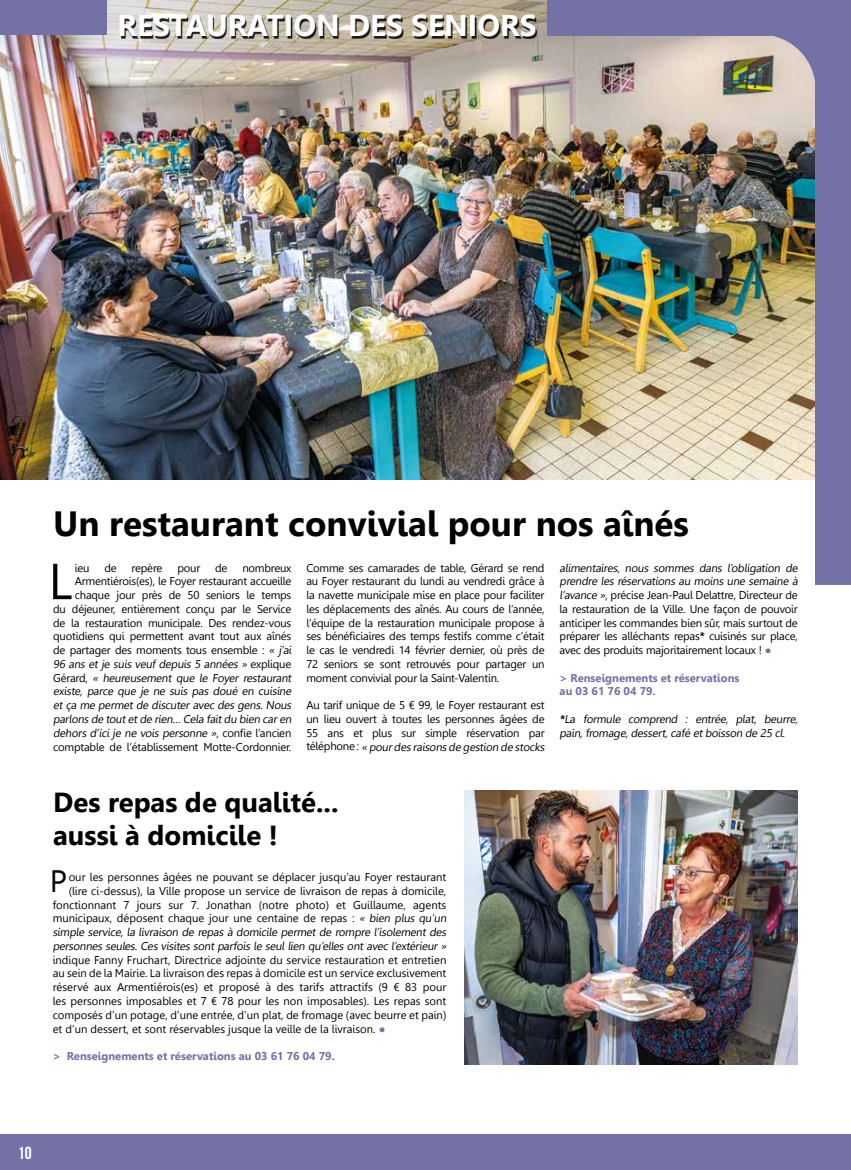
<style>
.page{position:relative;width:851px;height:1170px;background:#fff}
.page>*{position:absolute;margin:0;border:0;box-sizing:border-box;transform-origin:0 0}
.t1{font:50.5px "Leelawadee";color:#000}
.t2{font:700 35px "Leelawadee";color:#000}
.t3{font:30.88px "Leelawadee";color:#000}
.t4{font:700 30px "Leelawadee";color:#fff}
.t5{font:700 27.5px/33px "Leelawadee";color:#000}
.t6{font:700 17.5px "Bebas Neue";color:#fff}
.t7{font:11.25px/13.8px "Leelawadee";letter-spacing:-.02em;color:#000}
.t8{font:11.25px "Leelawadee";color:#000}
.t9{font:700 11.25px/13.8px "Leelawadee";color:#7471a7}
.s1{font-weight:700}
.s2{font-family:"Impact";color:#7471a7}
</style>
<div class="page">
<hr style="left:850px;top:0;width:1px;height:36px;background:#e6ae10">
<img style="left:0;top:0;width:815px;height:479px">
<div style="left:0;top:1134px;width:850px;height:35px;background:#7471a7"></div>
<div style="left:547px;top:0;width:303px;height:36px;background:#7471a7"></div>
<div style="left:0;top:0;width:106px;height:35px;background:#7471a7"></div>
<img style="left:464px;top:790px;width:333px;height:274px">
<div style="left:121px;top:17px;width:415px;height:21px;background:#000;opacity:.85"></div>
<svg style="left:762px;top:36px;width:53px;height:56px;background:#bab0af"></svg>
<div style="left:815px;top:0;width:35px;height:585px;background:#7471a7"></div>
<h3 class="t4" style="left:117px;top:8px;width:420px">RESTAURATION DES SENIORS</h3>
<h2 class="t2" style="left:53px;top:503px;width:637px">Un restaurant convivial pour nos aînés</h2>
<p class="t7" style="left:53px;top:561px;width:241px;text-align:right">nombreux<br>Armentiérois(es), le Foyer restaurant accueille chaque jour près de 50 seniors le temps<br>du déjeuner, entièrement conçu par le Service de la restauration municipale. Des rendez-vous quotidiens qui permettent avant tout aux aînés de partager des moments tous ensemble : « j’ai 96 ans et je suis veuf depuis 5 années » ex p liq u e G é ra rd , « heureusement que le Foyer restaurant existe, parce que je ne suis pas doué en cuisine et ça me permet de discuter avec des gens. Nous parlons de toutetde rien… Cela faitdu bien caren dehors d’ici je ne vois personne », c o n fie l’a n c ie n comptable de l’établissement Motte-Cordonnier.</p>
<p class="t7" style="left:306px;top:561px;width:240px;text-align:justify">Comme ses camarades de table, Gérard se rend au Foyer restaurant du lundi au vendredi grâce à la navette municipale mise en place pour faciliter les déplacements des aînés. Au cours de l’année, l’équipe de la restauration municipale propose à ses bénéficiaires des temps festifs comme c’était le cas le vendredi 14 février dernier, où près de 72 seniors se sont retrouvés pour partager un moment convivial pour la Saint-Valentin.</p>
<h1 class="t1" style="left:49px;top:552px;width:25px">L</h1>
<p class="t7" style="left:75px;top:561px;width:16px">ieu</p>
<p class="t7" style="left:104px;top:561px;width:14px">de</p>
<p class="t7" style="left:132px;top:561px;width:32px">repère</p>
<p class="t7" style="left:177px;top:561px;width:24px">pour</p>
<p class="t7" style="left:215px;top:561px;width:14px">de</p>
<p class="t7" style="left:306px;top:698px;width:241px">Au tarif unique de 5 € 99, le Foyer restaurant est un lieu ouvert à toutes les personnes âgées de 55 ans et plus sur simple réservation par té lé p h o n e : « pourdes raisons de gestion de stocks</p>
<p class="t7" style="left:559px;top:561px;width:241px">alimentaires, nous sommes dans l’obligation de prendre les réservations au moins une semaine à l’avance», précise Jean-Paul Delattre, Directeur de la restauration de la Ville. Une façon de pouvoir anticiper les commandes bien sûr, mais surtout de préparer les alléchants repas<span class="s1">*</span> cuisinés sur place, avec des produits majoritairement locaux ! <span class="s2">●</span></p>
<p class="t9" style="left:559px;top:671px;width:181px">&gt; Renseignements et réservations au 03 61 76 04 79.</p>
<p class="t7" style="left:559px;top:712px;width:241px"><span class="s1">*</span>La formule comprend : entrée, plat, beurre, pain, fromage, dessert, café et boisson de 25 cl.</p>
<h3 class="t5" style="left:53px;top:785px;width:287px">Des repas de qualité... aussi à domicile !</h3>
<h3 class="t3" style="left:50px;top:863px;width:19px">P</h3>
<p class="t8" style="left:69px;top:870px;width:379px">our les personnes âgées ne pouvant se déplacer jusqu’au Foyer restaurant</p>
<p class="t8" style="left:69px;top:884px;width:379px">(lire ci-dessus), la Ville propose un service de livraison de repas à domicile,</p>
<p class="t8" style="left:53px;top:898px;width:395px">fonctionnant 7 jours sur 7. Jonathan (notre photo) et Guillaume, agents</p>
<p class="t8" style="left:53px;top:911px;width:397px">municipaux, déposent chaque jour une centaine de repas : « bien plus qu’un</p>
<p class="t7" style="left:53px;top:925px;width:397px">simple service, la livraison de repas à domicile permet de rompre l’isolement des</p>
<p class="t7" style="left:53px;top:939px;width:397px">personnes seules. Ces visites sont parfois le seul lien qu’elles ont avec l’extérieur »</p>
<p class="t8" style="left:53px;top:953px;width:395px">indique Fanny Fruchart, Directrice adjointe du service restauration et entretien</p>
<p class="t8" style="left:53px;top:966px;width:395px">au sein de la Mairie. La livraison des repas à domicile est un service exclusivement</p>
<p class="t8" style="left:53px;top:980px;width:395px">réservé aux Armentiérois(es) et proposé à des tarifs attractifs (9 € 83 pour</p>
<p class="t8" style="left:53px;top:994px;width:395px">les personnes imposables et 7 € 78 pour les non imposables). Les repas sont</p>
<p class="t8" style="left:53px;top:1008px;width:395px">composés d’un potage, d’une entrée, d’un plat, de fromage (avec beurre et pain)</p>
<p class="t8" style="left:53px;top:1021px;width:334px">et d’un dessert, et sont réservables jusque la veille de la livraison. <span class="s2">●</span></p>
<p class="t9" style="left:53px;top:1049px;width:283px">&gt; Renseignements et réservations au 03 61 76 04 79.</p>
<h3 class="t6" style="left:18px;top:1142px;width:15px">10</h3>
</div>
